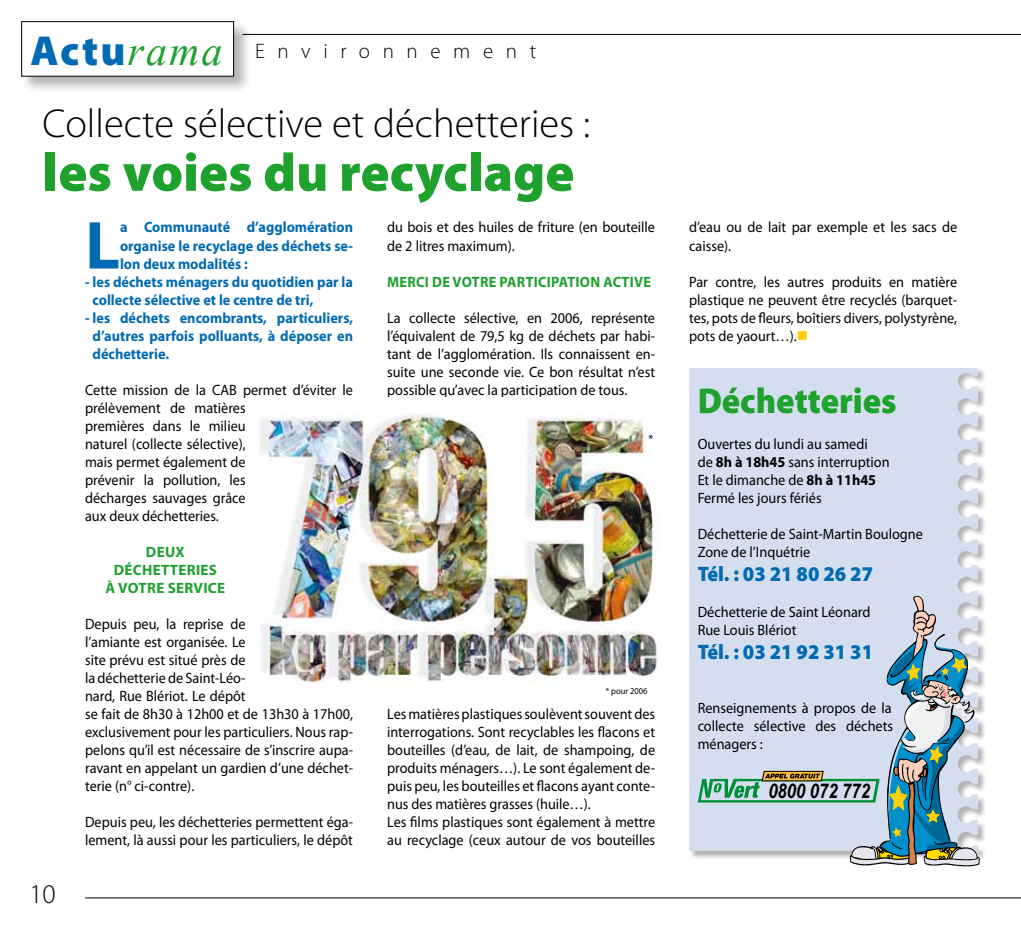
<style>
.page{position:relative;width:1021px;height:936px;background:#fff}
.page>*{position:absolute;margin:0;border:0;box-sizing:border-box;transform-origin:0 0}
.t1{font:700 68.4px "Myriad Pro";color:#006ab3}
.t2{font:900 54px "Myriad Pro";color:#1fa12e}
.t3{font:300 40.5px "Myriad Pro";color:#000}
.t4{font:900 36px "Myriad Pro";color:#1fa12e;scale:.95 1}
.t5{font:300 27px "Myriad Pro";color:#000}
.t6{font:900 21px "Myriad Pro";color:#006ab3;scale:.95 1}
.t7{font:300 21px "Myriad Pro";letter-spacing:.6em;color:#000}
.t8{font:italic 700 20.25px "Arial Narrow";color:#000}
.t9{font:15px/18px "Myriad Pro";color:#000;scale:.95 1}
.t10{font:700 15px/18px "Myriad Pro";color:#006ab3;text-align:justify;scale:.95 1}
.t11{font:700 15px "Myriad Pro";letter-spacing:.02em;color:#1fa12e;scale:.95 1}
.t12{font:700 15px/18px "Myriad Pro";letter-spacing:.02em;color:#1fa12e;text-align:center}
.t13{font:12px "Myriad Pro";color:#000;scale:.95 1}
.t14{font:9px "Myriad Pro";color:#000;scale:.95 1}
.s1{font-weight:900;font-size:42px;color:#006ab3}
.s2{font-family:"Times New Roman";font-weight:400;font-style:italic;font-size:42px;color:#1fa12e}
.s3{color:#fecc00}
.s4{font-weight:700}
</style>
<div class="page">
<div style="left:688px;top:367px;width:298px;height:492px;background:#000;opacity:.3"></div>
<div style="left:689px;top:368px;width:289px;height:482px;background:#d4deef"></div>
<img style="left:260px;top:413px;width:399px;height:274px">
<hr style="left:242px;top:34px;width:778px;height:1px;background:#000">
<hr style="left:85px;top:897px;width:935px;height:1px;background:#000">
<div style="left:20px;top:20px;width:231px;height:74px;background:#000;opacity:.3"></div>
<div style="left:22px;top:22px;width:211px;height:54px;background:#fff"></div>
<div style="left:21px;top:21px;width:213px;height:56px;border:1px solid #000"></div>
<svg style="left:697px;top:595px;width:283px;height:271px;background:#bbccd8"></svg>
<h3 class="t7" style="left:31px;top:39px;width:507px"><span class="s1">Actu</span><span class="s2">rama</span> Environnement</h3>
<h3 class="t3" style="left:43px;top:99px;width:549px">Collecte sélective et déchetteries :</h3>
<h2 class="t2" style="left:43px;top:136px;width:533px">les voies du recyclage</h2>
<h3 class="t5" style="left:29px;top:877px;width:28px">10</h3>
<h1 class="t1" style="left:85px;top:201px;width:36px">L</h1>
<p class="t10" style="left:120px;top:218px;width:247px">a Communauté d’agglomération organise le recyclage des déchets se&shy;lon deux modalités :</p>
<p class="t10" style="left:93px;top:272px;width:276px;text-indent:-7px">- les déchets ménagers du quotidien par la collecte sélective et le centre de tri,</p>
<p class="t10" style="left:93px;top:308px;width:276px;text-indent:-7px">- les déchets encombrants, particuliers, d’autres parfois polluants, à déposer en déchetterie.</p>
<p class="t9" style="left:85px;top:380px;width:284px">Cette mission de la CAB permet d’éviter le prélèvement de matières<br>premières dans le milieu<br>naturel (collecte sélective),<br>mais permet également de<br>prévenir la pollution, les<br>décharges sauvages grâce<br>aux deux déchetteries.</p>
<p class="t12" style="left:106px;top:542px;width:121px">Deux déchetteries<br>à votre service</p>
<p class="t9" style="left:85px;top:614px;width:284px">Depuis peu, la reprise de<br>l’amiante est organisée. Le<br>site prévu est situé près de<br>la déchetterie de Saint-Léo-<br>nard, Rue Blériot. Le dépôt<br>se fait de 8h30 à 12h00 et de 13h30 à 17h00, exclusivement pour les particuliers. Nous rap&shy;pelons qu’il est nécessaire de s’inscrire aupa&shy;ravant en appelant un gardien d’une déchet&shy;terie (n° ci-contre).</p>
<p class="t9" style="left:85px;top:812px;width:283px">Depuis peu, les déchetteries permettent éga&shy;lement, là aussi pour les particuliers, le dépôt</p>
<p class="t9" style="left:387px;top:218px;width:283px">du bois et des huiles de friture (en bouteille de 2 litres maximum).</p>
<p class="t11" style="left:387px;top:272px;width:279px">Merci de votre participation active</p>
<p class="t9" style="left:387px;top:308px;width:283px;text-align:justify">La collecte sélective, en 2006, représente l’équivalent de 79,5 kg de déchets par habi&shy;tant de l’agglomération. Ils connaissent en&shy;suite une seconde vie. Ce bon résultat n’est possible qu’avec la participation de tous.</p>
<p class="t13" style="left:648px;top:431px;width:6px">*</p>
<p class="t14" style="left:606px;top:685px;width:45px">* pour 2006</p>
<p class="t9" style="left:387px;top:704px;width:283px">Les matières plastiques soulèvent souvent des interrogations. Sont recyclables les flacons et bouteilles (d’eau, de lait, de shampoing, de produits ménagers…). Le sont également de&shy;puis peu, les bouteilles et flacons ayant conte&shy;nus des matières grasses (huile…).<br>Les films plastiques sont également à mettre au recyclage (ceux autour de vos bouteilles</p>
<p class="t9" style="left:689px;top:218px;width:284px">d’eau ou de lait par exemple et les sacs de caisse).</p>
<p class="t9" style="left:689px;top:272px;width:283px;text-align:justify">Par contre, les autres produits en matière plastique ne peuvent être recyclés (barquet&shy;tes, pots de fleurs, boîtiers divers, polystyrène, pots de yaourt…).<span class="s3">■</span></p>
<h3 class="t4" style="left:697px;top:376px;width:211px">Déchetteries</h3>
<p class="t9" style="left:697px;top:434px;width:204px">Ouvertes du lundi au samedi<br>de <span class="s4">8h à 18h45</span> sans interruption<br>Et le dimanche de <span class="s4">8h à 11h45<br></span>Fermé les jours fériés</p>
<p class="t9" style="left:697px;top:524px;width:238px">Déchetterie de Saint-Martin Boulogne<br>Zone de l’Inquétrie</p>
<h3 class="t6" style="left:697px;top:559px;width:186px">Tél. : 03 21 80 26 27</h3>
<p class="t9" style="left:697px;top:602px;width:183px">Déchetterie de Saint Léonard<br>Rue Louis Blériot</p>
<h3 class="t6" style="left:697px;top:637px;width:186px">Tél. : 03 21 92 31 31</h3>
<p class="t9" style="left:697px;top:698px;width:207px;text-align:justify">Renseignements à propos de la collecte sélective des déchets ménagers :</p>
<h3 class="t8" style="left:768px;top:775px;width:103px">0800 072 772</h3>
</div>
